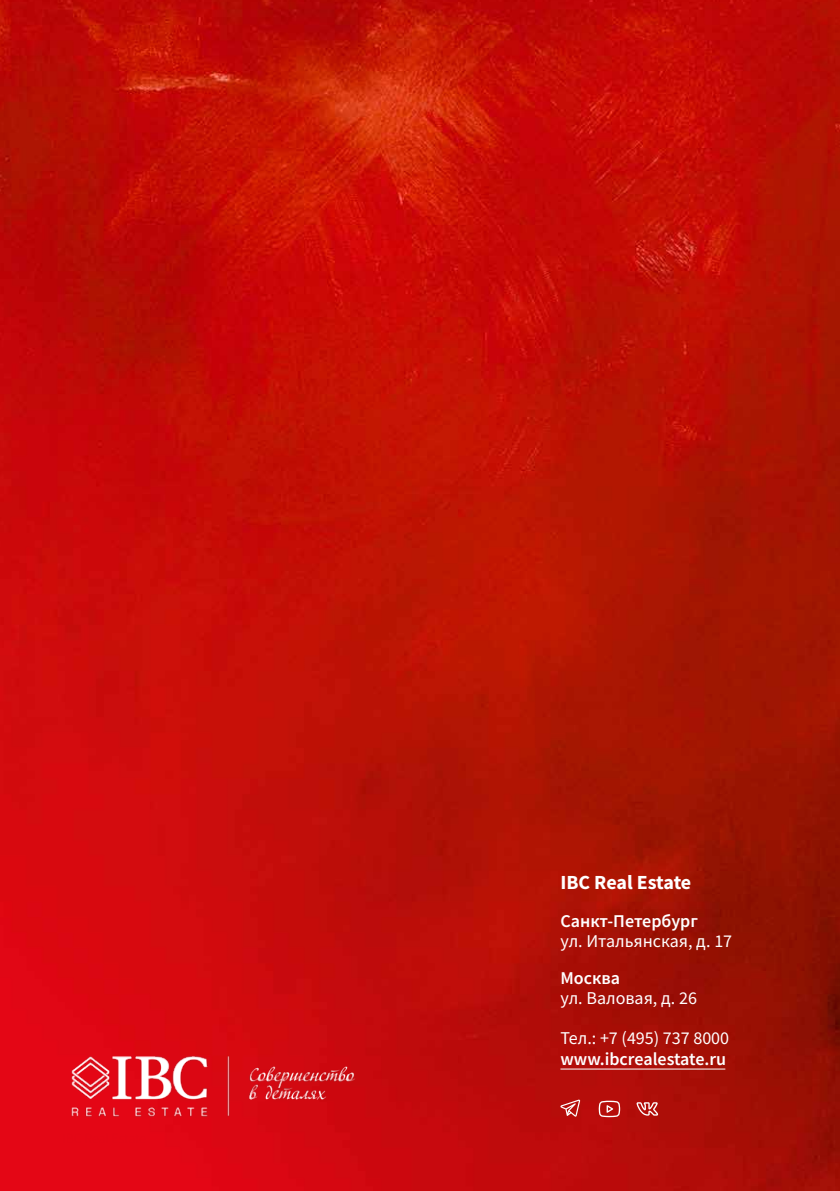
<style>
.page{position:relative;width:840px;height:1191px;background:#fff}
.page>*{position:absolute;margin:0;border:0;box-sizing:border-box;transform-origin:0 0}
.t1{font:700 20px "Source Sans Pro";letter-spacing:-.01em;color:#fff}
.t2{font:18px/39.4px "Source Sans Pro";color:#fff}
.t3{font:600 18px "Source Sans Pro";color:#fff}
</style>
<div class="page">
<img style="left:0;top:0;width:839px;height:1191px">
<img style="left:56px;top:1040px;width:315px;height:87px">
<svg style="left:560px;top:1099px;width:19px;height:17px"></svg>
<svg style="left:636px;top:1102px;width:21px;height:13px"></svg>
<svg style="left:598px;top:1100px;width:21px;height:17px"></svg>
<hr style="left:560px;top:1068px;width:165px;height:1px;background:#fff">
<p class="t1" style="left:560px;top:869px;width:132px">IBC Real Estate</p>
<p class="t3" style="left:560px;top:909px;width:139px">Санкт-Петербург</p>
<p class="t2" style="left:560px;top:921px;width:173px">ул. Итальянская, д. 17</p>
<p class="t3" style="left:560px;top:966px;width:61px">Москва</p>
<p class="t2" style="left:560px;top:978px;width:170px">ул. Валовая, д. 26<br>Тел.: +7 (495) 737 8000</p>
<p class="t3" style="left:560px;top:1047px;width:167px">www.ibcrealestate.ru</p>
</div>
